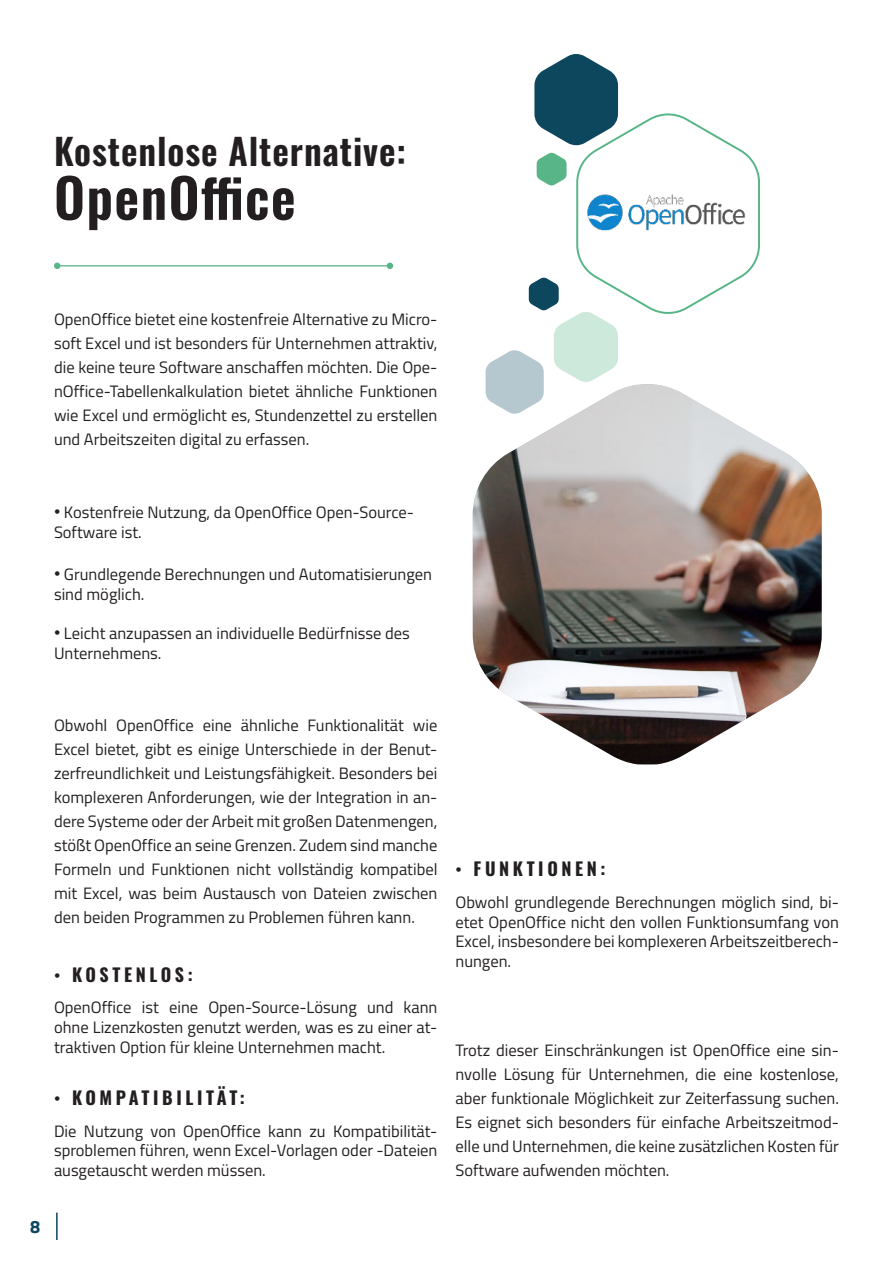
<style>
.page{position:relative;width:893px;height:1263px;background:#fff}
.page>*{position:absolute;margin:0;border:0;box-sizing:border-box;transform-origin:0 0}
.t1{font:54px "Oswald";letter-spacing:.025em;color:#231f20}
.t2{font:36px "Oswald";letter-spacing:.025em;color:#231f20}
.t3{font:18px "Oswald";letter-spacing:.2em;color:#231f20}
.t4{font:700 18px "Titillium Web";color:#0d475e}
.t5{font:16.5px/24px "Titillium Web";color:#231f20;text-align:justify}
.s1{font-family:"Arial";font-size:18px}
.s2{font-family:"Arial"}
</style>
<div class="page">
<svg style="left:54px;top:263px;width:339px;height:6px"></svg>
<img style="left:473px;top:385px;width:349px;height:379px">
<svg style="left:486px;top:54px;width:275px;height:360px"></svg>
<hr style="left:56px;top:1212px;width:2px;height:28px;background:#0d475e">
<h2 class="t2" style="left:54px;top:119px;width:353px">Kostenlose Alternative:</h2>
<h1 class="t1" style="left:54px;top:150px;width:243px">OpenOffice</h1>
<p class="t5" style="left:54px;top:307px;width:385px">OpenOffice bietet eine kostenfreie Alternative zu Micro&shy;soft Excel und ist besonders für Unternehmen attraktiv, die keine teure Software anschaffen möchten. Die Ope&shy;nOffice-Tabellenkalkulation bietet ähnliche Funktionen wie Excel und ermöglicht es, Stundenzettel zu erstellen und Arbeitszeiten digital zu erfassen.</p>
<p class="t5" style="left:54px;top:503px;width:362px;line-height:19.8px"><span class="s1">•</span> Kostenfreie Nutzung, da OpenOffice Open-Source-<br>Software ist.</p>
<p class="t5" style="left:54px;top:564px;width:380px;line-height:19.8px"><span class="s1">•</span> Grundlegende Berechnungen und Automatisierungen sind möglich.</p>
<p class="t5" style="left:54px;top:624px;width:357px;line-height:19.8px"><span class="s1">•</span> Leicht anzupassen an individuelle Bedürfnisse des<br>Unternehmens.</p>
<p class="t5" style="left:54px;top:713px;width:385px">Obwohl OpenOffice eine ähnliche Funktionalität wie Excel bietet, gibt es einige Unterschiede in der Benut&shy;zerfreundlichkeit und Leistungsfähigkeit. Besonders bei komplexeren Anforderungen, wie der Integration in an&shy;dere Systeme oder der Arbeit mit großen Datenmengen, stößt OpenOffice an seine Grenzen. Zudem sind manche Formeln und Funktionen nicht vollständig kompatibel mit Excel, was beim Austausch von Dateien zwischen den beiden Programmen zu Problemen führen kann.</p>
<p class="t3" style="left:54px;top:967px;width:140px"><span class="s2">•</span> KOSTENLOS:</p>
<p class="t5" style="left:54px;top:998px;width:385px;line-height:19.8px">OpenOffice ist eine Open-Source-Lösung und kann ohne Lizenzkosten genutzt werden, was es zu einer at&shy;traktiven Option für kleine Unternehmen macht.</p>
<p class="t3" style="left:54px;top:1090px;width:192px"><span class="s2">•</span> KOMPATIBILITÄT:</p>
<p class="t5" style="left:54px;top:1121px;width:385px;line-height:19.8px">Die Nutzung von OpenOffice kann zu Kompatibilität&shy;sproblemen führen, wenn Excel-Vorlagen oder -Dateien ausgetauscht werden müssen.</p>
<p class="t4" style="left:30px;top:1220px;width:12px">8</p>
<p class="t3" style="left:455px;top:861px;width:152px"><span class="s2">•</span> FUNKTIONEN:</p>
<p class="t5" style="left:455px;top:892px;width:385px;line-height:19.8px">Obwohl grundlegende Berechnungen möglich sind, bi&shy;etet OpenOffice nicht den vollen Funktionsumfang von Excel, insbesondere bei komplexeren Arbeitszeitberech&shy;nungen.</p>
<p class="t5" style="left:455px;top:1039px;width:385px">Trotz dieser Einschränkungen ist OpenOffice eine sin&shy;nvolle Lösung für Unternehmen, die eine kostenlose, aber funktionale Möglichkeit zur Zeiterfassung suchen.<br>Es eignet sich besonders für einfache Arbeitszeitmod&shy;elle und Unternehmen, die keine zusätzlichen Kosten für Software aufwenden möchten.</p>
</div>
